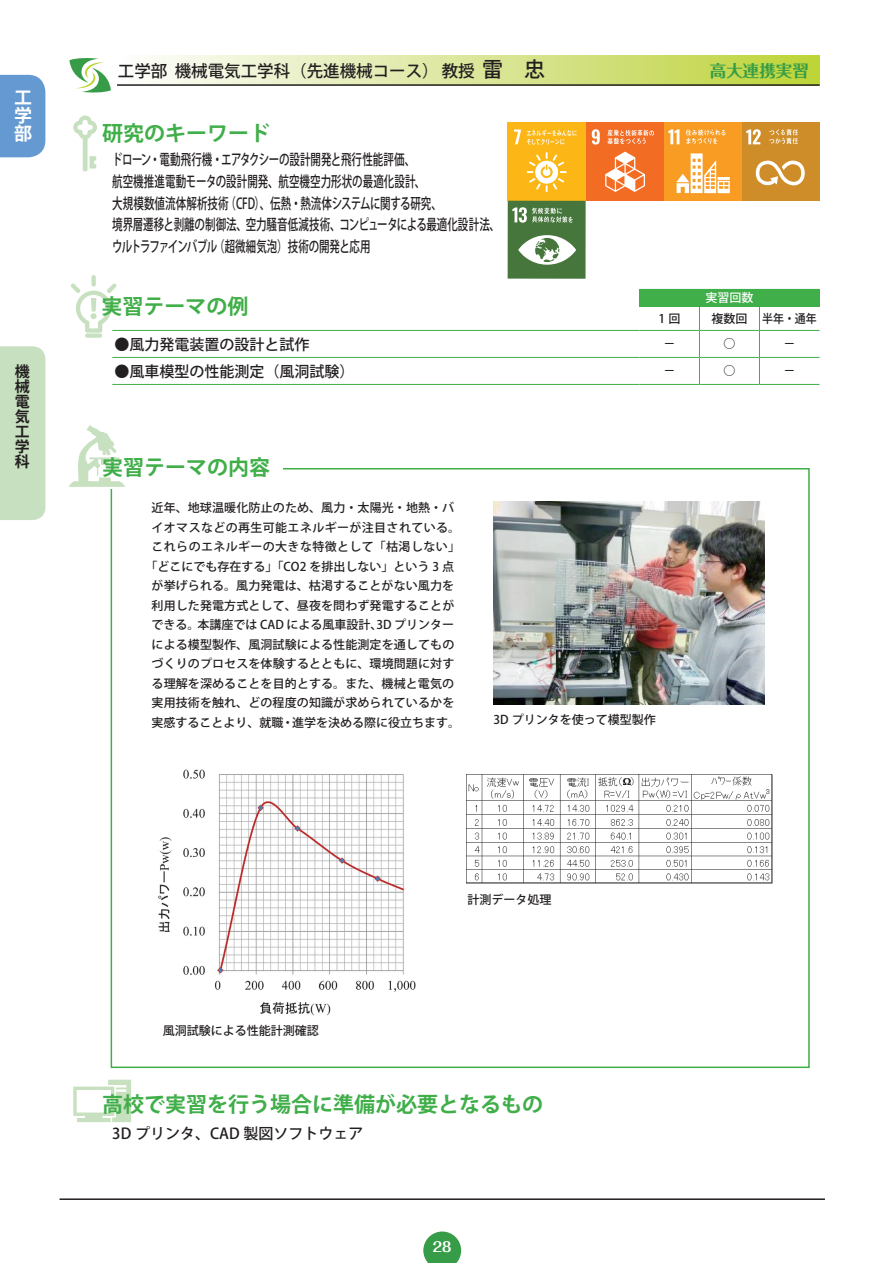
<style>
.page{position:relative;width:893px;height:1263px;background:#fff}
.page>*{position:absolute;margin:0;border:0;box-sizing:border-box;transform-origin:0 0}
.t1{font:700 21px "Koz Go Pro";color:#40ae49}
.t2{font:700 18px/18px "Koz Go Pro";color:#fff;text-align:justify}
.t3{font:500 16.5px "Koz Go Pr 6 N";color:#231f20}
.t4{font:700 16.5px "Folk Pro";color:#369c47}
.t5{font:500 15px/21.8px "Koz Go Pro";color:#231f20;scale:.7 1}
.t6{font:500 15px "Koz Go Pro";color:#231f20}
.t7{font:700 15px/15px "Koz Go Pro";color:#231f20;text-align:justify}
.t8{font:700 13.5px "Folk Pro";color:#fff}
.t9{font:500 12px/19.5px "Koz Go Pro";letter-spacing:.01em;color:#231f20;text-align:center}
.t10{font:500 12px "Koz Go Pro";color:#fff}
.s1{font-size:21px}
</style>
<div class="page">
<div style="left:116px;top:55px;width:703px;height:31px;background:linear-gradient(to right,#fcfdfe,#bdd239)"></div>
<svg style="left:69px;top:58px;width:42px;height:35px"></svg>
<div style="left:0;top:75px;width:45px;height:82px;background:#6599d1"></div>
<div style="left:0;top:346px;width:45px;height:174px;background:#c7e0bf"></div>
<hr style="left:117px;top:84px;width:703px;height:2px;background:#231f20">
<hr style="left:60px;top:1198px;width:765px;height:2px;background:#231f20">
<svg style="left:423px;top:1231px;width:38px;height:32px"></svg>
<img style="left:158px;top:769px;width:258px;height:247px">
<img style="left:467px;top:774px;width:305px;height:110px">
<img style="left:494px;top:502px;width:270px;height:202px">
<svg style="left:69px;top:425px;width:56px;height:62px"></svg>
<svg style="left:71px;top:275px;width:46px;height:63px"></svg>
<svg style="left:73px;top:116px;width:24px;height:55px"></svg>
<svg style="left:73px;top:1080px;width:58px;height:42px"></svg>
<div style="left:742px;top:123px;width:78px;height:78px;background:#cf8d29"></div>
<svg style="left:746px;top:129px;width:15px;height:15px"></svg>
<svg style="left:756px;top:160px;width:49px;height:26px"></svg>
<svg style="left:769px;top:129px;width:29px;height:15px"></svg>
<div style="left:664px;top:123px;width:78px;height:78px;background:#f89c24"></div>
<svg style="left:668px;top:129px;width:11px;height:15px"></svg>
<svg style="left:677px;top:153px;width:53px;height:40px"></svg>
<svg style="left:686px;top:129px;width:39px;height:15px"></svg>
<div style="left:586px;top:123px;width:78px;height:78px;background:#f36c24"></div>
<svg style="left:592px;top:129px;width:8px;height:16px"></svg>
<svg style="left:605px;top:152px;width:40px;height:40px"></svg>
<svg style="left:607px;top:130px;width:47px;height:14px"></svg>
<div style="left:508px;top:123px;width:78px;height:78px;background:#fcb615"></div>
<svg style="left:514px;top:129px;width:7px;height:15px"></svg>
<svg style="left:527px;top:152px;width:40px;height:40px"></svg>
<svg style="left:527px;top:129px;width:50px;height:16px"></svg>
<div style="left:508px;top:201px;width:78px;height:78px;background:#46763b"></div>
<svg style="left:518px;top:235px;width:58px;height:30px"></svg>
<svg style="left:512px;top:207px;width:61px;height:16px"></svg>
<div style="left:639px;top:289px;width:180px;height:17px;background:#40ae49"></div>
<hr style="left:639px;top:330px;width:60px;height:1px;background:#40ae49">
<hr style="left:699px;top:330px;width:60px;height:1px;background:#40ae49">
<hr style="left:759px;top:330px;width:60px;height:1px;background:#40ae49">
<hr style="left:639px;top:357px;width:60px;height:1px;background:#40ae49">
<hr style="left:699px;top:357px;width:60px;height:1px;background:#40ae49">
<svg style="left:699px;top:307px;width:1px;height:77px"></svg>
<hr style="left:759px;top:357px;width:60px;height:1px;background:#40ae49">
<svg style="left:759px;top:307px;width:1px;height:77px"></svg>
<hr style="left:639px;top:384px;width:60px;height:1px;background:#40ae49">
<hr style="left:699px;top:384px;width:60px;height:1px;background:#40ae49">
<hr style="left:759px;top:384px;width:60px;height:1px;background:#40ae49">
<hr style="left:112px;top:330px;width:527px;height:1px;background:#40ae49">
<hr style="left:112px;top:357px;width:527px;height:1px;background:#40ae49">
<hr style="left:112px;top:384px;width:527px;height:1px;background:#40ae49">
<hr style="left:639px;top:306px;width:60px;height:1px;background:#40ae49">
<hr style="left:699px;top:306px;width:60px;height:1px;background:#40ae49">
<hr style="left:759px;top:306px;width:60px;height:1px;background:#40ae49">
<h2 class="t2" style="left:14px;top:89px;width:19px">工学部</h2>
<p class="t7" style="left:15px;top:365px;width:16px">機械電気工学科</p>
<h3 class="t3" style="left:118px;top:62px;width:429px">工学部 機械電気工学科（先進機械コース） 教授 <span class="s1">雷　忠</span></h3>
<h1 class="t1" style="left:102px;top:120px;width:169px">研究のキーワード</h1>
<p class="t5" style="left:112px;top:149px;width:555px">ドローン・電動飛行機・エアタクシーの設計開発と飛行性能評価、<br>航空機推進電動モータの設計開発、航空機空力形状の最適化設計、<br>大規模数値流体解析技術（CFD）、伝熱・熱流体システムに関する研究、<br>境界層遷移と剥離の制御法、空力騒音低減技術、コンピュータによる最適化設計法、ウルトラファインバブル（超微細気泡）技術の開発と応用</p>
<h1 class="t1" style="left:101px;top:292px;width:148px">実習テーマの例</h1>
<h3 class="t4" style="left:710px;top:56px;width:101px">高大連携実習</h3>
<p class="t10" style="left:705px;top:290px;width:49px">実習回数</p>
<p class="t9" style="left:659px;top:309px;width:23px">1回</p>
<p class="t9" style="left:711px;top:309px;width:107px">複数回 半年・通年</p>
<p class="t6" style="left:114px;top:334px;width:196px">●風力発電装置の設計と試作</p>
<p class="t9" style="left:663px;top:335px;width:13px">－</p>
<p class="t9" style="left:723px;top:335px;width:13px">○</p>
<p class="t9" style="left:783px;top:335px;width:13px">－</p>
<p class="t6" style="left:114px;top:361px;width:241px">●風車模型の性能測定（風洞試験）</p>
<p class="t9" style="left:663px;top:362px;width:13px">－</p>
<p class="t9" style="left:723px;top:362px;width:13px">○</p>
<p class="t9" style="left:783px;top:362px;width:13px">－</p>
<h1 class="t1" style="left:102px;top:454px;width:169px">実習テーマの内容</h1>
<p class="t9" style="left:146px;top:499px;width:316px">近年、地球温暖化防止のため、風力・太陽光・地熱・バイオマスなどの再生可能エネルギーが注目されている。これらのエネルギーの大きな特徴として「枯渇しない」「どこにでも存在する」「CO2 を排出しない」という 3 点が挙げられる。風力発電は、枯渇することがない風力を利用した発電方式として、昼夜を問わず発電することができる。本講座では CAD による風車設計、3D プリンターによる模型製作、風洞試験による性能測定を通してものづくりのプロセスを体験するとともに、環境問題に対する理解を深めることを目的とする。また、機械と電気の実用技術を触れ、どの程度の知識が求められているかを実感することより、就職・進学を決める際に役立ちます。</p>
<p class="t9" style="left:494px;top:711px;width:164px">3D プリンタを使って模型製作</p>
<p class="t9" style="left:163px;top:1021px;width:158px">風洞試験による性能計測確認</p>
<p class="t9" style="left:468px;top:890px;width:85px">計測データ処理</p>
<h1 class="t1" style="left:102px;top:1091px;width:442px">高校で実習を行う場合に準備が必要となるもの</h1>
<p class="t6" style="left:112px;top:1123px;width:253px">3D プリンタ、CAD 製図ソフトウェア</p>
<p class="t8" style="left:433px;top:1235px;width:20px">28</p>
</div>
